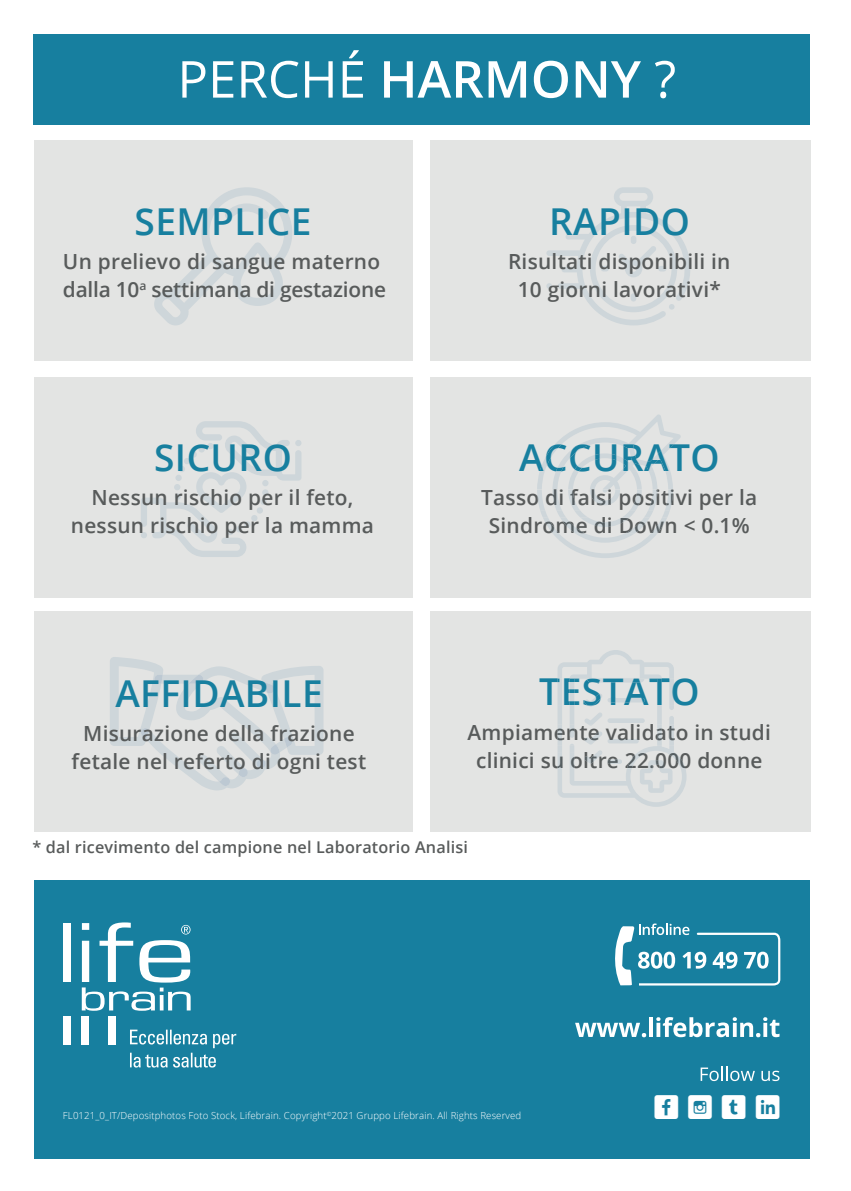
<style>
.page{position:relative;width:851px;height:1191px;background:#fff}
.page>*{position:absolute;margin:0;border:0;box-sizing:border-box;transform-origin:0 0}
.t1{font:51px "Open Sans";color:#fff}
.t2{font:600 37px "Open Sans";letter-spacing:.01em;color:#177f9f}
.t3{font:34.6px "Social Shapes";color:#fff}
.t4{font:600 20.8px/27.8px "Open Sans";letter-spacing:.01em;color:#585b5b;text-align:center}
.t5{font:600 20.8px/27.8px "Open Sans";letter-spacing:.01em;color:#565e61;text-align:center}
.t6{font:600 20.8px/27.8px "Open Sans";letter-spacing:-.01em;color:#585b5b}
.t7{font:600 16.2px "Open Sans";letter-spacing:.01em;color:#585b5b}
.t8{font:300 9.6px "Open Sans";letter-spacing:.01em;color:#fff}
.s1{font-weight:600}
</style>
<div class="page">
<div style="left:34px;top:34px;width:775px;height:91px;background:#177f9f"></div>
<div style="left:34px;top:879px;width:775px;height:279px;background:#177f9f"></div>
<div style="left:34px;top:141px;width:378px;height:220px;background:#e3e4e3"></div>
<div style="left:430px;top:141px;width:379px;height:220px;background:#e3e4e3"></div>
<div style="left:34px;top:377px;width:378px;height:220px;background:#e3e4e3"></div>
<div style="left:430px;top:377px;width:379px;height:220px;background:#e3e4e3"></div>
<svg style="left:546px;top:187px;width:144px;height:138px"></svg>
<svg style="left:154px;top:187px;width:138px;height:138px"></svg>
<svg style="left:141px;top:421px;width:160px;height:136px"></svg>
<div style="left:34px;top:612px;width:378px;height:220px;background:#e3e4e3"></div>
<div style="left:430px;top:612px;width:379px;height:220px;background:#e3e4e3"></div>
<svg style="left:110px;top:657px;width:213px;height:133px"></svg>
<div style="left:63px;top:1015px;width:7px;height:29px;background:#fff"></div>
<div style="left:108px;top:1015px;width:7px;height:29px;background:#fff"></div>
<div style="left:81px;top:1015px;width:8px;height:29px;background:#fff"></div>
<div style="left:64px;top:923px;width:7px;height:59px;background:#fff"></div>
<svg style="left:82px;top:922px;width:108px;height:88px"></svg>
<svg style="left:130px;top:1029px;width:106px;height:38px"></svg>
<svg style="left:615px;top:923px;width:165px;height:62px"></svg>
<svg style="left:575px;top:1022px;width:71px;height:15px"></svg>
<hr style="left:649px;top:1017px;width:4px;height:20px;background:#fff">
<svg style="left:656px;top:1017px;width:123px;height:20px"></svg>
<svg style="left:700px;top:1066px;width:54px;height:15px"></svg>
<svg style="left:761px;top:1070px;width:18px;height:11px"></svg>
<svg style="left:558px;top:650px;width:128px;height:157px"></svg>
<svg style="left:537px;top:414px;width:143px;height:144px"></svg>
<h1 class="t1" style="left:177px;top:44px;width:500px">PERCHÉ <span class="s1">HARMONY</span> ?</h1>
<h2 class="t2" style="left:135px;top:196px;width:178px">SEMPLICE</h2>
<h2 class="t2" style="left:549px;top:196px;width:142px">RAPIDO</h2>
<p class="t6" style="left:63px;top:247px;width:324px">Un prelievo di sangue materno dalla 10<sup>a</sup> settimana di gestazione</p>
<p class="t4" style="left:508px;top:247px;width:224px">Risultati disponibili in<br>10 giorni lavorativi*</p>
<h2 class="t2" style="left:154px;top:432px;width:139px">SICURO</h2>
<h2 class="t2" style="left:519px;top:432px;width:202px">ACCURATO</h2>
<p class="t4" style="left:71px;top:483px;width:304px">Nessun rischio per il feto, nessun rischio per la mamma</p>
<p class="t5" style="left:481px;top:483px;width:277px">Tasso di falsi positivi per la<br>Sindrome di Down &lt; 0.1%</p>
<h2 class="t2" style="left:115px;top:667px;width:209px">AFFIDABILE</h2>
<h2 class="t2" style="left:539px;top:666px;width:162px">TESTATO</h2>
<p class="t4" style="left:72px;top:719px;width:296px">Misurazione della frazione fetale nel referto di ogni test</p>
<p class="t5" style="left:467px;top:718px;width:305px">Ampiamente validato in studi clinici su oltre 22.000 donne</p>
<p class="t7" style="left:32px;top:836px;width:437px">* dal ricevimento del campione nel Laboratorio Analisi</p>
<p class="t8" style="left:63px;top:1108px;width:460px">FL0121_0_IT/Depositphotos Foto Stock, Lifebrain. Copyright<sup>©</sup>2021 Gruppo Lifebrain. All Rights Reserved</p>
<h3 class="t3" style="left:653px;top:1087px;width:128px">M P T S</h3>
</div>
